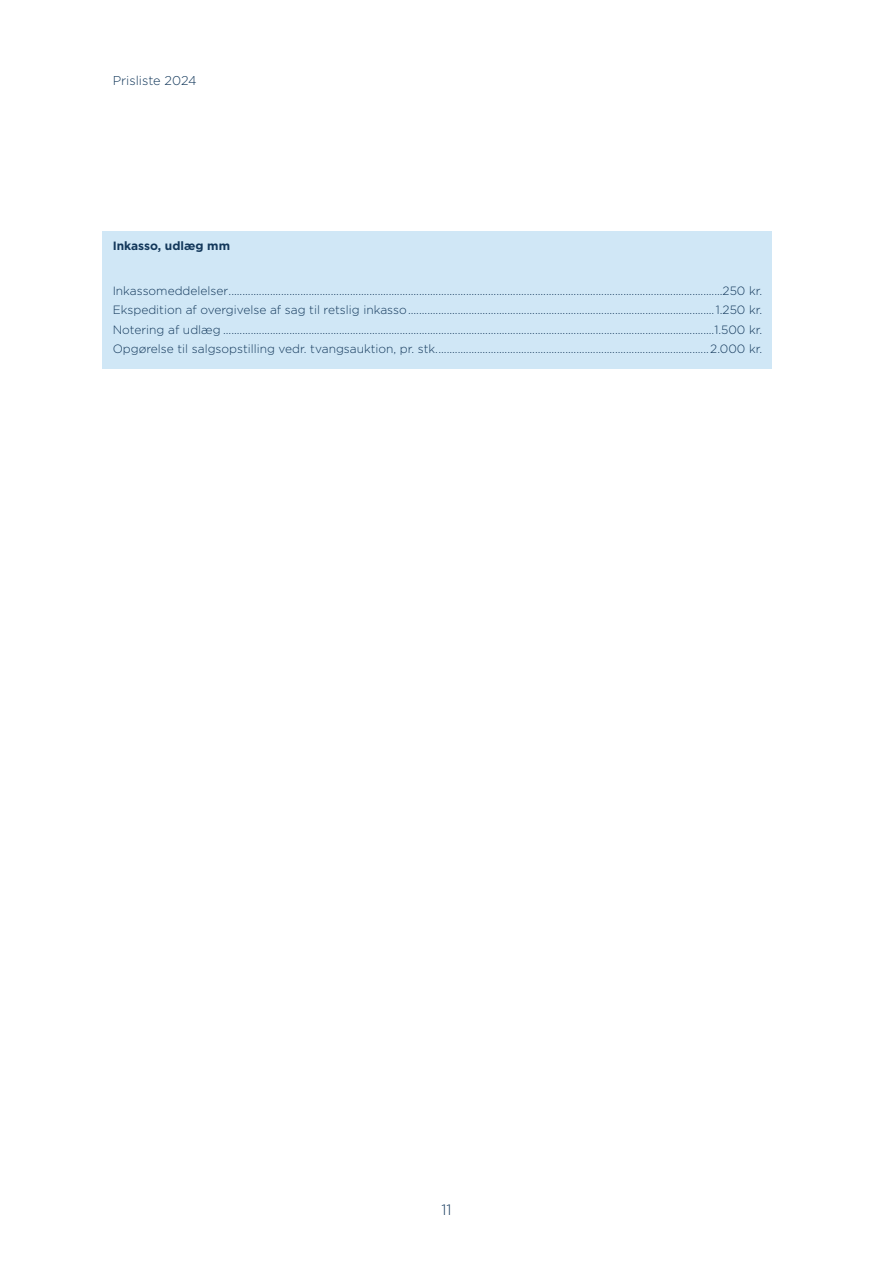
<style>
.page{position:relative;width:893px;height:1263px;background:#fff}
.page>*{position:absolute;margin:0;border:0;box-sizing:border-box;transform-origin:0 0}
.t1{font:300 15px "Gotham";color:#13385b}
.t2{font:300 12.75px "Gotham";color:#13385b}
.t3{font:300 12px/19.5px "Gotham";color:#13385b;text-align:justify}
.t4{font:700 12px "Gotham";color:#13385b}
</style>
<div class="page">
<div style="left:102px;top:232px;width:670px;height:137px;background:#d0e7f6"></div>
<p class="t2" style="left:113px;top:72px;width:85px">Prisliste 2024</p>
<p class="t4" style="left:113px;top:238px;width:119px">Inkasso, udlæg mm</p>
<p class="t3" style="left:113px;top:281px;width:651px">Inkassomeddelelser...................................................................................................................................................................................250 kr.<br>Ekspedition af overgivelse af sag til retslig inkasso...............................................................................................................1.250 kr.<br>Notering af udlæg ..................................................................................................................................................................................1.500 kr.<br>Opgørelse til salgsopstilling vedr. tvangsauktion, pr. stk...................................................................................................2.000 kr.</p>
<p class="t1" style="left:441px;top:1201px;width:12px">11</p>
</div>
